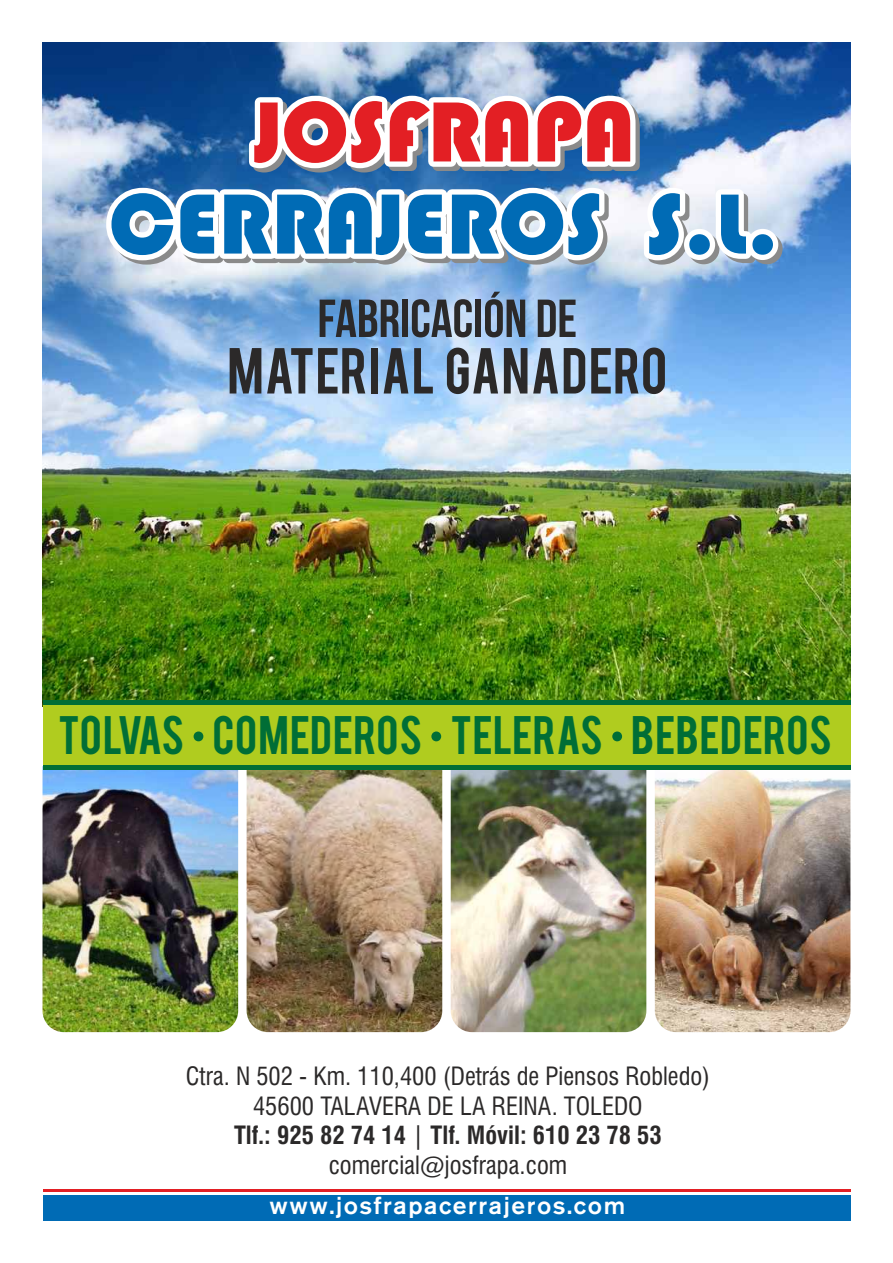
<style>
.page{position:relative;width:893px;height:1263px;background:#fff}
.page>*{position:absolute;margin:0;border:0;box-sizing:border-box;transform-origin:0 0}
.t1{font:54px "VAG Rounded BT";color:#006e36}
.t2{font:53.4px "Bebas Neue";color:#2b2929}
.t3{font:51px "Bebas";letter-spacing:.02em;color:#2b2929}
.t4{font:42.6px "Bebas";color:#006e36}
.t5{font:condensed 24.6px/29.4px "Swiss 721 BT";color:#2b2929;text-align:center}
.t6{font:500 24.45px "Nissan AG";letter-spacing:.065em;color:#fff}
.s1{font-weight:700}
</style>
<div class="page">
<img style="left:43px;top:769px;width:195px;height:263px">
<img style="left:247px;top:769px;width:195px;height:263px">
<img style="left:451px;top:769px;width:195px;height:263px">
<img style="left:655px;top:769px;width:195px;height:263px">
<img style="left:43px;top:43px;width:807px;height:657px">
<svg style="left:104px;top:184px;width:687px;height:89px;background:#afcae7"></svg>
<svg style="left:99px;top:180px;width:688px;height:89px"></svg>
<svg style="left:244px;top:88px;width:404px;height:92px"></svg>
<svg style="left:111px;top:193px;width:662px;height:62px"></svg>
<div style="left:43px;top:700px;width:807px;height:69px;background:#006e36"></div>
<div style="left:43px;top:705px;width:807px;height:59px;background:#b0cc1f"></div>
<div style="left:43px;top:1195px;width:807px;height:25px;background:#006bb5"></div>
<hr style="left:43px;top:1189px;width:807px;height:2px;background:#e31f24">
<h2 class="t2" style="left:317px;top:297px;width:261px">FABRICACIÓN DE</h2>
<h3 class="t3" style="left:227px;top:346px;width:441px">MATERIAL GANADERO</h3>
<h3 class="t4" style="left:58px;top:714px;width:775px">TOLVAS COMEDEROS TELERAS BEBEDEROS</h3>
<h1 class="t1" style="left:192px;top:700px;width:14px">.</h1>
<h1 class="t1" style="left:430px;top:700px;width:14px">.</h1>
<h1 class="t1" style="left:611px;top:700px;width:14px">.</h1>
<p class="t5" style="left:186px;top:1064px;width:526px">Ctra. N 502 - Km. 110,400 (Detrás de Piensos Robledo)<br>45600 TALAVERA DE LA REINA. TOLEDO<br><span class="s1">Tlf.: 925 82 74 14</span> | <span class="s1">Tlf. Móvil: 610 23 78 53 </span>comercial@josfrapa.com</p>
<p class="t6" style="left:269px;top:1194px;width:357px">www.josfrapacerrajeros.com</p>
</div>
